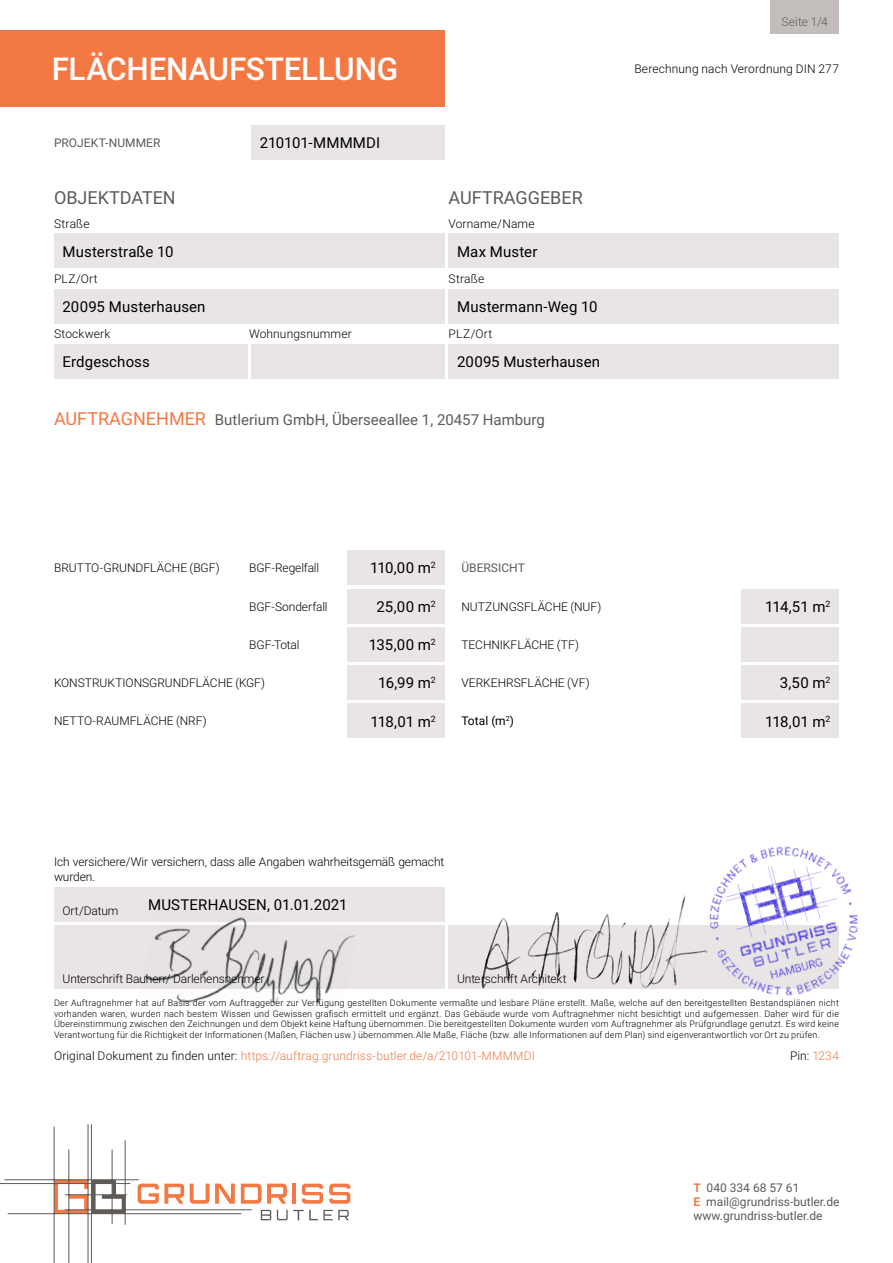
<style>
.page{position:relative;width:893px;height:1263px;background:#fff}
.page>*{position:absolute;margin:0;border:0;box-sizing:border-box;transform-origin:0 0}
.t1{font:500 31.5px "Roboto";letter-spacing:-.01em;color:#fff}
.t2{font:18px "Roboto";color:#5e5a58}
.t3{font:15px "Roboto";letter-spacing:.005em;color:#000}
.t4{font:15px "Roboto";color:#5e5a58}
.t5{font:300 12px/15px "Roboto";letter-spacing:-.005em;color:#000}
.t6{font:12px/14.4px "Roboto";color:#5e5a58}
.t7{font:300 12px "Roboto";letter-spacing:.01em;color:#f47844}
.t8{font:300 12px "Roboto";letter-spacing:.015em;color:#000}
.t9{font:12px "Roboto";letter-spacing:.01em;color:#000}
.t10{font:300 12px "Roboto";letter-spacing:.015em;color:#5e5a58}
.t11{font:300 9px/10.5px "Roboto";letter-spacing:.02em;color:#000;text-align:justify}
.s1{font-size:18px;color:#f47844}
.s2{color:#000}
.s3{color:#f47844}
.s4{font-weight:700;color:#f47844}
</style>
<div class="page">
<div style="left:54px;top:234px;width:390px;height:34px;background:#e8e5e4"></div>
<div style="left:347px;top:551px;width:97px;height:34px;background:#e8e5e4"></div>
<div style="left:742px;top:589px;width:97px;height:34px;background:#e8e5e4"></div>
<div style="left:347px;top:589px;width:97px;height:34px;background:#e8e5e4"></div>
<div style="left:742px;top:627px;width:97px;height:34px;background:#e8e5e4"></div>
<div style="left:347px;top:627px;width:97px;height:34px;background:#e8e5e4"></div>
<div style="left:742px;top:666px;width:97px;height:34px;background:#e8e5e4"></div>
<div style="left:742px;top:704px;width:97px;height:34px;background:#e8e5e4"></div>
<div style="left:347px;top:666px;width:97px;height:34px;background:#e8e5e4"></div>
<div style="left:347px;top:704px;width:97px;height:34px;background:#e8e5e4"></div>
<div style="left:449px;top:289px;width:390px;height:34px;background:#e8e5e4"></div>
<div style="left:54px;top:289px;width:390px;height:34px;background:#e8e5e4"></div>
<div style="left:449px;top:344px;width:390px;height:34px;background:#e8e5e4"></div>
<div style="left:54px;top:344px;width:193px;height:34px;background:#e8e5e4"></div>
<div style="left:251px;top:344px;width:193px;height:34px;background:#e8e5e4"></div>
<div style="left:251px;top:125px;width:193px;height:34px;background:#e8e5e4"></div>
<div style="left:449px;top:234px;width:390px;height:34px;background:#e8e5e4"></div>
<div style="left:449px;top:925px;width:390px;height:64px;background:#e8e5e4"></div>
<div style="left:54px;top:925px;width:390px;height:64px;background:#e8e5e4"></div>
<div style="left:54px;top:887px;width:390px;height:34px;background:#e8e5e4"></div>
<div style="left:0;top:30px;width:444px;height:76px;background:#f47844"></div>
<hr style="left:69px;top:1149px;width:1px;height:114px;background:#5e5a58">
<hr style="left:88px;top:1124px;width:1px;height:139px;background:#5e5a58">
<hr style="left:54px;top:1126px;width:1px;height:137px;background:#5e5a58">
<hr style="left:65px;top:1194px;width:62px;height:1px;background:#5e5a58">
<hr style="left:65px;top:1209px;width:187px;height:1px;background:#5e5a58">
<hr style="left:8px;top:1213px;width:233px;height:1px;background:#5e5a58">
<hr style="left:5px;top:1179px;width:134px;height:1px;background:#5e5a58">
<hr style="left:0;top:1183px;width:130px;height:1px;background:#5e5a58">
<hr style="left:112px;top:1149px;width:1px;height:75px;background:#5e5a58">
<svg style="left:138px;top:1183px;width:46px;height:21px"></svg>
<svg style="left:190px;top:1183px;width:19px;height:21px"></svg>
<svg style="left:215px;top:1183px;width:20px;height:21px"></svg>
<svg style="left:241px;top:1183px;width:20px;height:21px"></svg>
<svg style="left:267px;top:1183px;width:20px;height:21px"></svg>
<hr style="left:292px;top:1183px;width:4px;height:21px;background:#f47844">
<svg style="left:302px;top:1183px;width:21px;height:21px"></svg>
<svg style="left:329px;top:1183px;width:21px;height:21px"></svg>
<svg style="left:261px;top:1210px;width:10px;height:10px"></svg>
<svg style="left:277px;top:1210px;width:72px;height:10px"></svg>
<svg style="left:54px;top:1180px;width:71px;height:34px"></svg>
<hr style="left:91px;top:1124px;width:1px;height:139px;background:#5e5a58">
<hr style="left:125px;top:1140px;width:1px;height:85px;background:#5e5a58">
<div style="left:771px;top:0;width:68px;height:34px;background:#c3bdbc"></div>
<img style="left:481px;top:895px;width:212px;height:94px">
<img style="left:139px;top:917px;width:218px;height:87px">
<img style="left:693px;top:846px;width:165px;height:150px">
<h1 class="t1" style="left:52px;top:47px;width:348px">FLÄCHENAUFSTELLUNG</h1>
<h3 class="t6" style="left:54px;top:135px;width:108px">PROJEKT-NUMMER</h3>
<h3 class="t3" style="left:260px;top:132px;width:122px">210101-MMMMDI</h3>
<h2 class="t2" style="left:54px;top:184px;width:123px">OBJEKTDATEN</h2>
<h2 class="t2" style="left:449px;top:184px;width:136px">AUFTRAGGEBER</h2>
<h3 class="t5" style="left:54px;top:215px;width:37px">Straße</h3>
<h3 class="t3" style="left:63px;top:241px;width:113px">Musterstraße 10</h3>
<h3 class="t8" style="left:449px;top:215px;width:87px">Vorname/Name</h3>
<h3 class="t3" style="left:457px;top:241px;width:82px">Max Muster</h3>
<h3 class="t5" style="left:54px;top:271px;width:45px">PLZ/Ort</h3>
<h3 class="t5" style="left:449px;top:271px;width:37px">Straße</h3>
<h3 class="t3" style="left:63px;top:296px;width:145px">20095 Musterhausen</h3>
<h3 class="t3" style="left:457px;top:296px;width:142px">Mustermann-Weg 10</h3>
<h3 class="t8" style="left:54px;top:325px;width:58px">Stockwerk</h3>
<h3 class="t5" style="left:249px;top:326px;width:104px">Wohnungsnummer</h3>
<h3 class="t5" style="left:449px;top:326px;width:45px">PLZ/Ort</h3>
<h3 class="t3" style="left:63px;top:351px;width:89px">Erdgeschoss</h3>
<h3 class="t3" style="left:457px;top:351px;width:145px">20095 Musterhausen</h3>
<h3 class="t4" style="left:54px;top:409px;width:492px"><span class="s1">AUFTRAGNEHMER</span> Butlerium GmbH, Überseeallee 1, 20457 Hamburg</h3>
<h3 class="t10" style="left:781px;top:13px;width:48px">Seite 1/4</h3>
<h3 class="t5" style="left:634px;top:60px;width:206px">Berechnung nach Verordnung DIN 277</h3>
<h3 class="t5" style="left:54px;top:560px;width:167px">BRUTTO-GRUNDFLÄCHE (BGF)</h3>
<h3 class="t5" style="left:249px;top:560px;width:71px">BGF-Regelfall</h3>
<h3 class="t5" style="left:249px;top:598px;width:80px">BGF-Sonderfall</h3>
<h3 class="t5" style="left:249px;top:637px;width:52px">BGF-Total</h3>
<h3 class="t3" style="left:370px;top:558px;width:67px">110,00 m<sup>2</sup></h3>
<h3 class="t3" style="left:377px;top:596px;width:61px">25,00 m<sup>2</sup></h3>
<h3 class="t3" style="left:369px;top:634px;width:68px">135,00 m<sup>2</sup></h3>
<h3 class="t6" style="left:461px;top:560px;width:65px">ÜBERSICHT</h3>
<h3 class="t5" style="left:461px;top:598px;width:141px">NUTZUNGSFLÄCHE (NUF)</h3>
<h3 class="t5" style="left:461px;top:637px;width:119px">TECHNIKFLÄCHE (TF)</h3>
<h3 class="t5" style="left:54px;top:675px;width:213px">KONSTRUKTIONSGRUNDFLÄCHE (KGF)</h3>
<h3 class="t5" style="left:54px;top:713px;width:154px">NETTO-RAUMFLÄCHE (NRF)</h3>
<h3 class="t3" style="left:378px;top:672px;width:59px">16,99 m<sup>2</sup></h3>
<h3 class="t3" style="left:370px;top:711px;width:67px">118,01 m<sup>2</sup></h3>
<h3 class="t5" style="left:461px;top:675px;width:130px">VERKEHRSFLÄCHE (VF)</h3>
<h3 class="t9" style="left:461px;top:713px;width:54px">Total (m<sup>2</sup>)</h3>
<h3 class="t5" style="left:54px;top:854px;width:392px">Ich versichere/Wir versichern, dass alle Angaben wahrheitsgemäß gemacht wurden.</h3>
<h3 class="t5" style="left:63px;top:903px;width:58px">Ort/Datum</h3>
<h3 class="t3" style="left:148px;top:894px;width:201px">MUSTERHAUSEN, 01.01.2021</h3>
<h3 class="t5" style="left:63px;top:970px;width:204px">Unterschrift Bauherr/ Darlehensnehmer</h3>
<h3 class="t5" style="left:457px;top:970px;width:111px">Unterschrift Architekt</h3>
<h3 class="t3" style="left:765px;top:596px;width:67px">114,51 m<sup>2</sup></h3>
<h3 class="t3" style="left:780px;top:672px;width:52px">3,50 m<sup>2</sup></h3>
<h3 class="t3" style="left:765px;top:711px;width:67px">118,01 m<sup>2</sup></h3>
<p class="t11" style="left:54px;top:997px;width:786px">Der Auftragnehmer hat auf Basis der vom Auftraggeber zur Verfügung gestellten Dokumente vermaßte und lesbare Pläne erstellt. Maße, welche auf den bereitgestellten Bestandsplänen nicht vorhanden waren, wurden nach bestem Wissen und Gewissen grafisch ermittelt und ergänzt. Das Gebäude wurde vom Auftragnehmer nicht besichtigt und aufgemessen. Daher wird für die Übereinstimmung zwischen den Zeichnungen und dem Objekt keine Haftung übernommen. Die bereitgestellten Dokumente wurden vom Auftragnehmer als Prüfgrundlage genutzt. Es wird keine Verantwortung für die Richtigkeit der Informationen (Maßen, Flächen usw.) übernommen.Alle Maße, Fläche (bzw. alle Informationen auf dem Plan) sind eigenverantwortlich vor Ort zu prüfen.</p>
<h3 class="t7" style="left:54px;top:1047px;width:483px"><span class="s2">Original Dokument zu finden unter:</span> https://auftrag.grundriss-butler.de/a/210101-MMMMDI</h3>
<h3 class="t5" style="left:790px;top:1048px;width:50px">Pin: <span class="s3">1234</span></h3>
<h3 class="t6" style="left:693px;top:1180px;width:147px"><span class="s4">T</span> 040 334 68 57 61<br><span class="s4">E</span> mail@grundriss-butler.de www.grundriss-butler.de</h3>
</div>
